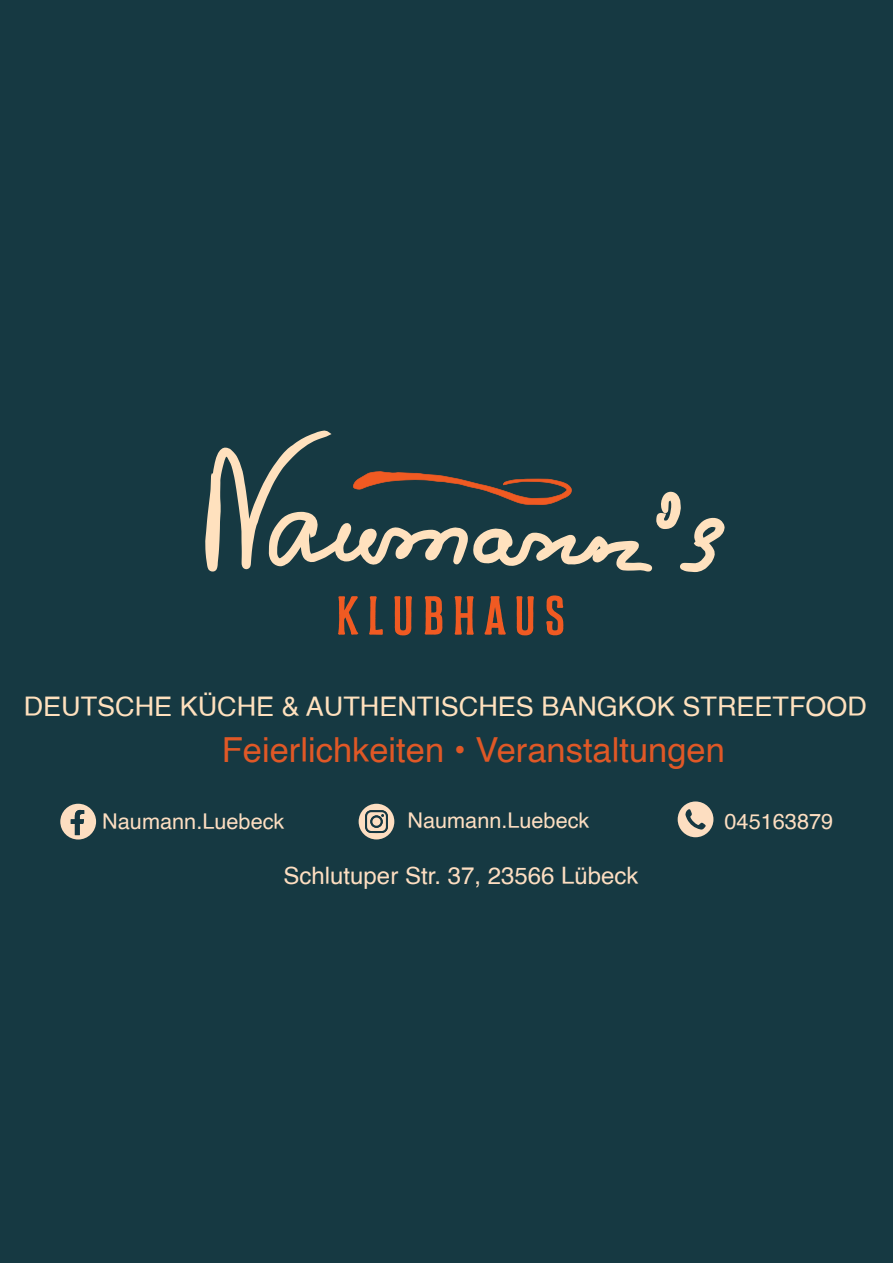
<style>
.page{position:relative;width:893px;height:1263px;background:#163942}
.page>*{position:absolute;margin:0;border:0;box-sizing:border-box;transform-origin:0 0}
.t1{font:34.5px "Helvetica";color:#e05826}
.t2{font:27px "Helvetica";color:#ffe1be}
.t3{font:24px "Helvetica";color:#fddec1}
.t4{font:21.75px "Helvetica";color:#fddec1}
</style>
<div class="page">
<svg style="left:205px;top:430px;width:520px;height:142px"></svg>
<svg style="left:338px;top:596px;width:20px;height:39px"></svg>
<svg style="left:369px;top:596px;width:14px;height:39px"></svg>
<svg style="left:394px;top:596px;width:18px;height:39px"></svg>
<svg style="left:425px;top:596px;width:17px;height:39px"></svg>
<svg style="left:455px;top:596px;width:19px;height:39px"></svg>
<svg style="left:484px;top:596px;width:22px;height:39px"></svg>
<svg style="left:516px;top:596px;width:18px;height:39px"></svg>
<svg style="left:546px;top:595px;width:17px;height:40px"></svg>
<svg style="left:60px;top:804px;width:36px;height:35px"></svg>
<div style="left:678px;top:801px;width:35px;height:36px;background:#fddec1;border-radius:50%"></div>
<svg style="left:685px;top:809px;width:21px;height:21px"></svg>
<svg style="left:359px;top:804px;width:35px;height:35px"></svg>
<svg style="left:372px;top:817px;width:9px;height:9px"></svg>
<p class="t2" style="left:24px;top:685px;width:845px">DEUTSCHE KÜCHE &amp; AUTHENTISCHES BANGKOK STREETFOOD</p>
<p class="t1" style="left:222px;top:723px;width:505px">Feierlichkeiten • Veranstaltungen</p>
<p class="t4" style="left:102px;top:804px;width:184px">Naumann.Luebeck</p>
<p class="t4" style="left:407px;top:803px;width:183px">Naumann.Luebeck</p>
<p class="t4" style="left:724px;top:805px;width:110px">045163879</p>
<p class="t3" style="left:284px;top:857px;width:357px">Schlutuper Str. 37, 23566 Lübeck</p>
</div>
